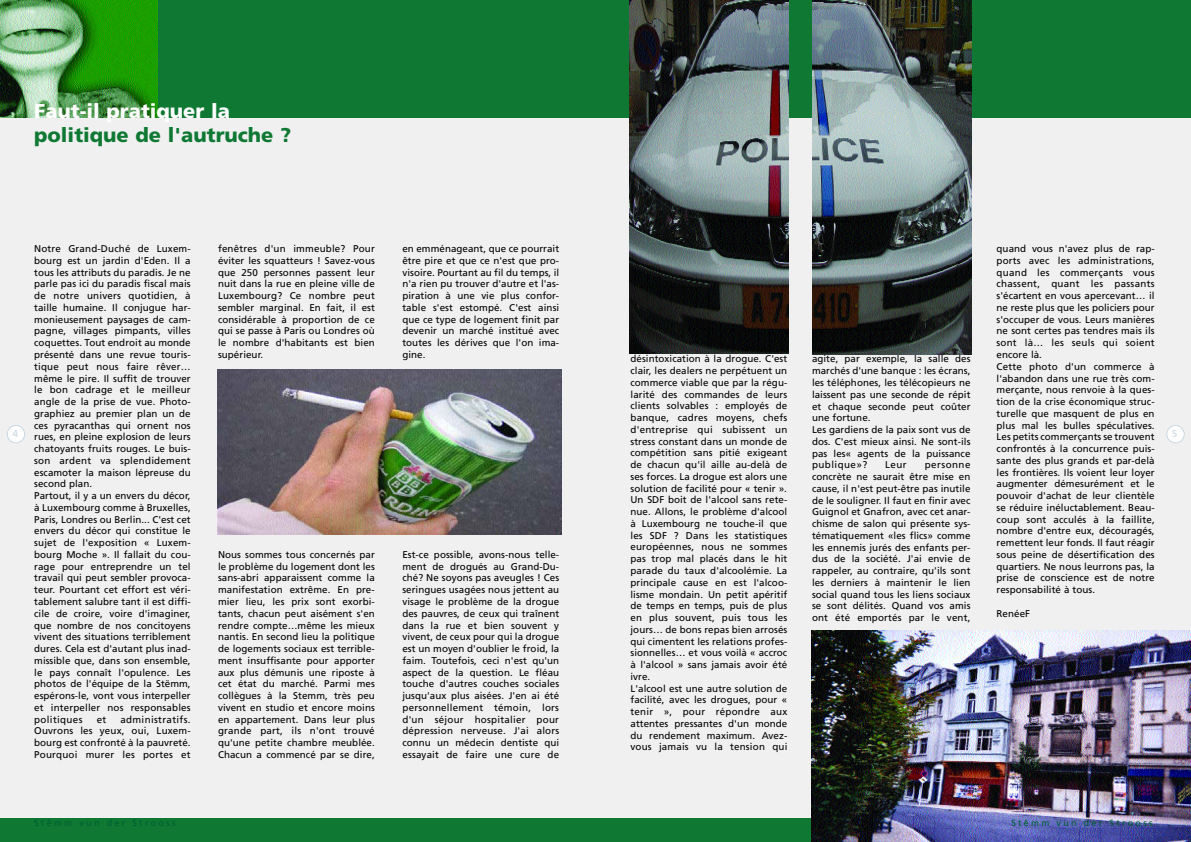
<style>
.page{position:relative;width:1191px;height:842px;background:#fff}
.page>*{position:absolute;margin:0;border:0;box-sizing:border-box;transform-origin:0 0}
.t1{font:900 20px "Frutiger";color:#0f7934}
.t2{font:900 20px "Frutiger";color:#fff}
.t3{font:10px "Frutiger";color:#c9d8e1}
.t4{font:9.8px/11.8px "Frutiger";letter-spacing:.005em;color:#000;text-align:justify}
.t5{font:9px "Frutiger";letter-spacing:.25em;color:#005d31}
</style>
<div class="page">
<div style="left:0;top:117px;width:1191px;height:708px;background:#f0f0f0"></div>
<div style="left:0;top:818px;width:1191px;height:24px;background:#0f7934"></div>
<div style="left:0;top:0;width:1191px;height:117px;background:#0f7934"></div>
<img style="left:0;top:0;width:157px;height:117px">
<div style="left:7px;top:425px;width:18px;height:18px;background:#fff;border-radius:50%"></div>
<div style="left:7px;top:425px;width:18px;height:18px;border:1px solid #c9d8e1;border-radius:50%"></div>
<div style="left:1166px;top:425px;width:18px;height:18px;background:#fff;border-radius:50%"></div>
<div style="left:1166px;top:425px;width:18px;height:18px;border:1px solid #c9d8e1;border-radius:50%"></div>
<img style="left:217px;top:370px;width:344px;height:164px">
<img style="left:629px;top:0;width:159px;height:354px">
<img style="left:812px;top:0;width:159px;height:354px">
<img style="left:811px;top:631px;width:380px;height:211px">
<h1 class="t2" style="left:34px;top:99px;width:197px">Faut-il pratiquer la</h1>
<h1 class="t1" style="left:34px;top:123px;width:259px">politique de l'autruche ?</h1>
<p class="t4" style="left:218px;top:243px;width:158px">fenêtres d'un immeuble? Pour éviter les squatteurs ! Savez-vous que 250 personnes passent leur nuit dans la rue en pleine ville de Luxembourg? Ce nombre peut sembler marginal. En fait, il est considérable à proportion de ce qui se passe à Paris ou Londres où le nombre d'habitants est bien supérieur.</p>
<p class="t4" style="left:34px;top:243px;width:158px;text-align:left">Notre Grand-Duché de Luxem&shy;bourg est un jardin d'Eden. Il a tous les attributs du paradis. Je ne parle pas ici du paradis fiscal mais de notre univers quotidien, à taille humaine. Il conjugue har&shy;monieusement paysages de cam&shy;pagne, villages pimpants, villes coquettes. Tout endroit au monde présenté dans une revue touris&shy;tique peut nous faire rêver… même le pire. Il suffit de trouver le bon cadrage et le meilleur angle de la prise de vue. Photo&shy;graphiez au premier plan un de ces pyracanthas qui ornent nos rues, en pleine explosion de leurs chatoyants fruits rouges. Le buis&shy;son ardent va splendidement escamoter la maison lépreuse du second plan.<br>Partout, il y a un envers du décor, à Luxembourg comme à Bruxelles,<br>Paris, Londres ou Berlin... C'est cet envers du décor qui constitue le sujet de l'exposition « Luxem&shy;bourg Moche ». Il fallait du cou&shy;rage pour entreprendre un tel travail qui peut sembler provoca&shy;teur. Pourtant cet effort est véri&shy;tablement salubre tant il est diffi&shy;cile de croire, voire d'imaginer, que nombre de nos concitoyens vivent des situations terriblement dures. Cela est d'autant plus inad&shy;missible que, dans son ensemble, le pays connaît l'opulence. Les photos de l'équipe de la Stëmm, espérons-le, vont vous interpeller et interpeller nos responsables politiques</p>
<p class="t4" style="left:996px;top:243px;width:160px;text-align:left">quand vous n'avez plus de rap&shy;ports avec les administrations, quand les commerçants vous chassent, quant les passants s'écartent en vous apercevant… il ne reste plus que les policiers pour s'occuper de vous. Leurs manières ne sont certes pas tendres mais ils sont là… les seuls qui soient encore là.<br>Cette photo d'un commerce à l'abandon dans une rue très com&shy;merçante, nous renvoie à la ques&shy;tion de la crise économique struc&shy;turelle que masquent de plus en plus mal les bulles spéculatives.<br>Les petits commerçants se trouvent confrontés à la concurrence puis&shy;sante des plus grands et par-delà les frontières. Ils voient leur loyer augmenter démesurément et le pouvoir d'achat de leur clientèle se réduire inéluctablement. Beau&shy;coup sont acculés à la faillite, nombre d'entre eux, découragés, remettent leur fonds. Il faut réagir sous peine de désertification des quartiers. Ne nous leurrons pas, la prise de conscience est de notre responsabilité à tous.</p>
<p class="t4" style="left:996px;top:607px;width:35px">RenéeF</p>
<p class="t4" style="left:402px;top:243px;width:158px">en emménageant, que ce pourrait être pire et que ce n'est que pro&shy;visoire. Pourtant au fil du temps, il n'a rien pu trouver d'autre et l'as&shy;piration à une vie plus confor&shy;table s'est estompé. C'est ainsi que ce type de logement finit par devenir un marché institué avec toutes les dérives que l'on ima&shy;gine.</p>
<p class="t4" style="left:630px;top:353px;width:158px;text-align:left">désintoxication à la drogue. C'est clair, les dealers ne perpétuent un commerce viable que par la régu&shy;larité des commandes de leurs clients solvables : employés de banque, cadres moyens, chefs d'entreprise qui subissent un stress constant dans un monde de compétition sans pitié exigeant de chacun qu'il aille au-delà de ses forces. La drogue est alors une solution de facilité pour « tenir ».<br>Un SDF boit de l'alcool sans rete&shy;nue. Allons, le problème d'alcool à Luxembourg ne touche-il que les SDF ? Dans les statistiques européennes, nous ne sommes pas trop mal placés dans le hit parade du taux d'alcoolémie. La principale cause en est l'alcoo&shy;lisme mondain. Un petit apéritif de temps en temps, puis de plus en plus souvent, puis tous les jours… de bons repas bien arrosés qui cimentent les relations profes&shy;sionnelles… et vous voilà « accroc à l'alcool » sans jamais avoir été ivre.<br>L'alcool est une autre solution de facilité, avec les drogues, pour « tenir », pour répondre aux attentes pressantes d'un monde du rendement maximum. Avez&shy;vous jamais vu la tension qui</p>
<p class="t4" style="left:812px;top:353px;width:160px;text-align:left">agite, par exemple, la salle des marchés d'une banque : les écrans, les téléphones, les télécopieurs ne laissent pas une seconde de répit et chaque seconde peut coûter une fortune.<br>Les gardiens de la paix sont vus de dos. C'est mieux ainsi. Ne sont-ils pas les« agents de la puissance publique»?</p>
<p class="t3" style="left:12px;top:428px;width:7px">4</p>
<p class="t3" style="left:1172px;top:428px;width:7px">5</p>
<p class="t4" style="left:885px;top:459px;width:23px">Leur</p>
<p class="t4" style="left:812px;top:459px;width:160px;text-indent:113px">personne concrète ne saurait être mise en cause, il n'est peut-être pas inutile de le souligner. Il faut en finir avec Guignol et Gnafron, avec cet anar&shy;chisme de salon qui présente sys&shy;tématiquement «les flics» comme les ennemis jurés des enfants per&shy;dus de la société. J'ai envie de rappeler, au contraire, qu'ils sont les derniers à maintenir le lien social quand tous les liens sociaux se sont délités. Quand vos amis ont été emportés par le vent,</p>
<p class="t4" style="left:402px;top:549px;width:158px">Est-ce possible, avons-nous telle&shy;ment de drogués au Grand-Du&shy;ché? Ne soyons pas aveugles ! Ces seringues usagées nous jettent au visage le problème de la drogue des pauvres, de ceux qui traînent dans la rue et bien souvent y vivent, de ceux pour qui la drogue est un moyen d'oublier le froid, la faim. Toutefois, ceci n'est qu'un aspect de la question. Le fléau touche d'autres couches sociales jusqu'aux plus aisées. J'en ai été personnellement témoin, lors d'un séjour hospitalier pour dépression nerveuse. J'ai alors connu un médecin dentiste qui essayait de faire une cure de</p>
<p class="t4" style="left:218px;top:549px;width:158px">Nous sommes tous concernés par le problème du logement dont les sans-abri apparaissent comme la manifestation extrême. En pre&shy;mier lieu, les prix sont exorbi&shy;tants, chacun peut aisément s'en rendre compte…même les mieux nantis. En second lieu la politique de logements sociaux est terrible&shy;ment insuffisante pour apporter aux plus démunis une riposte à cet état du marché. Parmi mes collègues à la Stemm, très peu vivent en studio et encore moins en appartement. Dans leur plus grande part, ils n'ont trouvé qu'une petite chambre meublée.<br>Chacun a commencé par se dire,</p>
<p class="t4" style="left:34px;top:713px;width:158px;text-indent:86px">administratifs.<br>Ouvrons les yeux, oui, Luxem&shy;bourg est confronté à la pauvreté.<br>Pourquoi murer les portes et</p>
<p class="t4" style="left:97px;top:713px;width:11px">et</p>
<p class="t5" style="left:34px;top:817px;width:143px">Stëmm vun der Strooss</p>
<p class="t5" style="left:1011px;top:817px;width:143px">Stëmm vun der Strooss</p>
</div>
